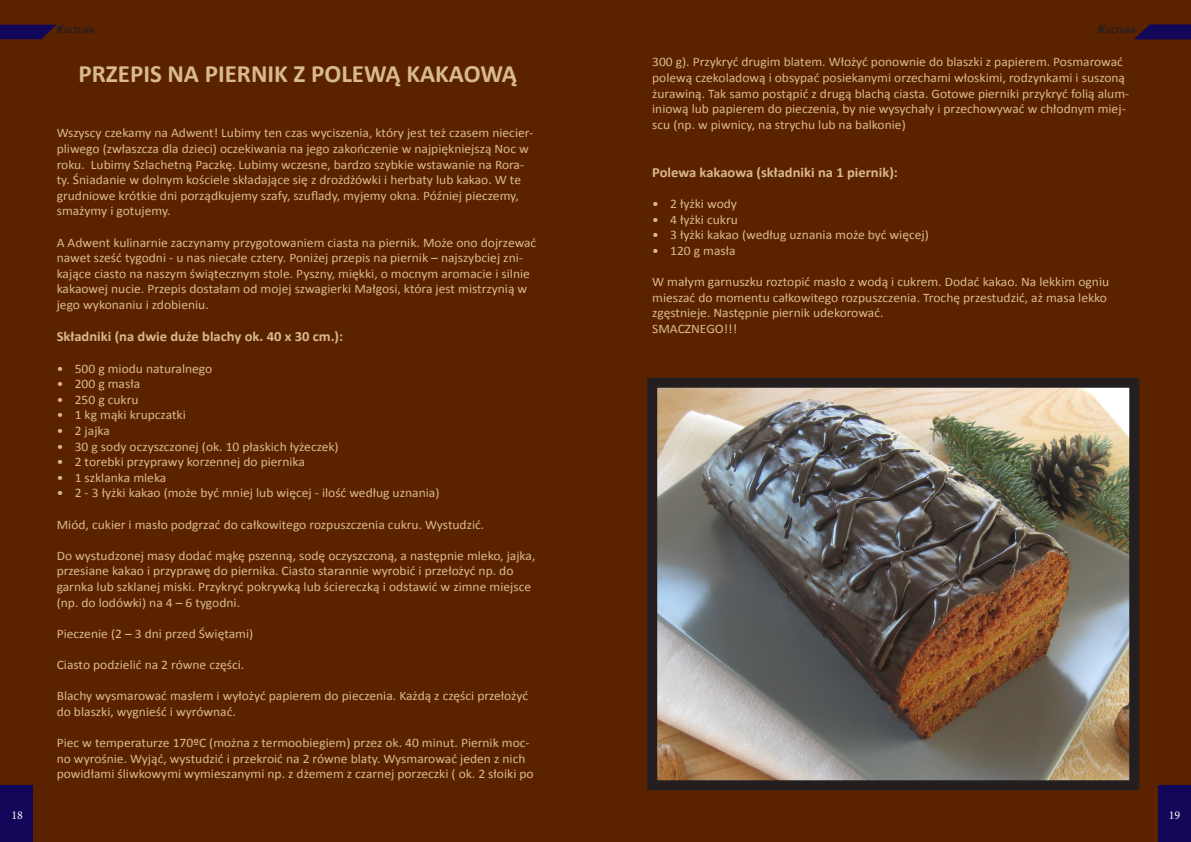
<style>
.page{position:relative;width:1191px;height:842px;background:#5b2200}
.page>*{position:absolute;margin:0;border:0;box-sizing:border-box;transform-origin:0 0}
.t1{font:700 25px "Calibri";color:#d9ba8c}
.t2{font:700 14px "Calibri";color:#d9ba8c;scale:1.04 1}
.t3{font:13px/15.6px "Calibri";color:#d9ba8c;scale:1.04 1}
.t4{font:12px "Minion Pro";color:#fff}
.t5{font:italic 700 8.4px "Myriad Pro";letter-spacing:.035em;color:#231f20}
.s1{font-size:12px}
</style>
<div class="page">
<div style="left:1158px;top:786px;width:33px;height:56px;background:#110658"></div>
<img style="left:658px;top:389px;width:470px;height:390px">
<div style="left:647px;top:378px;width:492px;height:412px;border:10px solid #231f20"></div>
<div style="left:0;top:786px;width:33px;height:56px;background:#110658"></div>
<svg style="left:0;top:25px;width:56px;height:14px"></svg>
<svg style="left:1134px;top:25px;width:57px;height:14px"></svg>
<p class="t4" style="left:11px;top:807px;width:13px">18</p>
<p class="t5" style="left:57px;top:25px;width:39px"><span class="s1">K</span>ULTURA</p>
<p class="t5" style="left:1098px;top:25px;width:39px"><span class="s1">K</span>ULTURA</p>
<p class="t1" style="left:78px;top:58px;width:440px">PRZEPIS NA PIERNIK Z POLEWĄ KAKAOWĄ</p>
<p class="t3" style="left:652px;top:54px;width:460px">300 g). Przykryć drugim blatem. Włożyć ponownie do blaszki z papierem. Posmarować polewą czekoladową i obsypać posiekanymi orzechami włoskimi, rodzynkami i suszoną żurawiną. Tak samo postąpić z drugą blachą ciasta. Gotowe pierniki przykryć folią alum&shy;iniową lub papierem do pieczenia, by nie wysychały i przechowywać w chłodnym miej&shy;scu (np. w piwnicy, na strychu lub na balkonie)</p>
<p class="t2" style="left:652px;top:163px;width:238px">Polewa kakaowa (składniki na 1 piernik):</p>
<p class="t3" style="left:652px;top:196px;width:83px">• 2 łyżki wody</p>
<p class="t3" style="left:652px;top:212px;width:84px">• 4 łyżki cukru</p>
<p class="t3" style="left:652px;top:227px;width:267px">• 3 łyżki kakao (według uznania może być więcej)</p>
<p class="t3" style="left:652px;top:243px;width:82px">• 120 g masła</p>
<p class="t3" style="left:652px;top:274px;width:441px">W małym garnuszku roztopić masło z wodą i cukrem. Dodać kakao. Na lekkim ogniu mieszać do momentu całkowitego rozpuszczenia. Trochę przestudzić, aż masa lekko zgęstnieje. Następnie piernik udekorować.</p>
<p class="t3" style="left:652px;top:321px;width:83px">SMACZNEGO!!!</p>
<p class="t3" style="left:57px;top:125px;width:460px">Wszyscy czekamy na Adwent! Lubimy ten czas wyciszenia, który jest też czasem niecier&shy;pliwego (zwłaszcza dla dzieci) oczekiwania na jego zakończenie w najpiękniejszą Noc w roku. Lubimy Szlachetną Paczkę. Lubimy wczesne, bardzo szybkie wstawanie na Rora&shy;ty. Śniadanie w dolnym kościele składające się z drożdżówki i herbaty lub kakao. W te grudniowe krótkie dni porządkujemy szafy, szuflady, myjemy okna. Później pieczemy, smażymy i gotujemy.</p>
<p class="t3" style="left:57px;top:234px;width:463px">A Adwent kulinarnie zaczynamy przygotowaniem ciasta na piernik. Może ono dojrzewać nawet sześć tygodni - u nas niecałe cztery. Poniżej przepis na piernik – najszybciej zni&shy;kające ciasto na naszym świątecznym stole. Pyszny, miękki, o mocnym aromacie i silnie kakaowej nucie. Przepis dostałam od mojej szwagierki Małgosi, która jest mistrzynią w jego wykonaniu i zdobieniu.</p>
<p class="t2" style="left:57px;top:328px;width:277px">Składniki (na dwie duże blachy ok. 40 x 30 cm.):</p>
<p class="t3" style="left:57px;top:360px;width:151px">• 500 g miodu naturalnego</p>
<p class="t3" style="left:57px;top:376px;width:82px">• 200 g masła</p>
<p class="t3" style="left:57px;top:392px;width:80px">• 250 g cukru</p>
<p class="t3" style="left:57px;top:407px;width:126px">• 1 kg mąki krupczatki</p>
<p class="t3" style="left:57px;top:423px;width:53px">• 2 jajka</p>
<p class="t3" style="left:57px;top:438px;width:273px">• 30 g sody oczyszczonej (ok. 10 płaskich łyżeczek)</p>
<p class="t3" style="left:57px;top:454px;width:240px">• 2 torebki przyprawy korzennej do piernika</p>
<p class="t3" style="left:57px;top:470px;width:107px">• 1 szklanka mleka</p>
<p class="t3" style="left:57px;top:485px;width:369px">• 2 - 3 łyżki kakao (może być mniej lub więcej - ilość według uznania)</p>
<p class="t3" style="left:57px;top:516px;width:413px">Miód, cukier i masło podgrzać do całkowitego rozpuszczenia cukru. Wystudzić.</p>
<p class="t3" style="left:57px;top:548px;width:462px">Do wystudzonej masy dodać mąkę pszenną, sodę oczyszczoną, a następnie mleko, jajka, przesiane kakao i przyprawę do piernika. Ciasto starannie wyrobić i przełożyć np. do garnka lub szklanej miski. Przykryć pokrywką lub ściereczką i odstawić w zimne miejsce (np. do lodówki) na 4 – 6 tygodni.</p>
<p class="t3" style="left:57px;top:626px;width:190px">Pieczenie (2 – 3 dni przed Świętami)</p>
<p class="t3" style="left:57px;top:657px;width:182px">Ciasto podzielić na 2 równe części.</p>
<p class="t3" style="left:57px;top:688px;width:455px">Blachy wysmarować masłem i wyłożyć papierem do pieczenia. Każdą z części przełożyć do blaszki, wygnieść i wyrównać.</p>
<p class="t3" style="left:57px;top:735px;width:460px">Piec w temperaturze 170ºC (można z termoobiegiem) przez ok. 40 minut. Piernik moc&shy;no wyrośnie. Wyjąć, wystudzić i przekroić na 2 równe blaty. Wysmarować jeden z nich powidłami śliwkowymi wymieszanymi np. z dżemem z czarnej porzeczki ( ok. 2 słoiki po</p>
<p class="t4" style="left:1168px;top:806px;width:13px">19</p>
</div>
